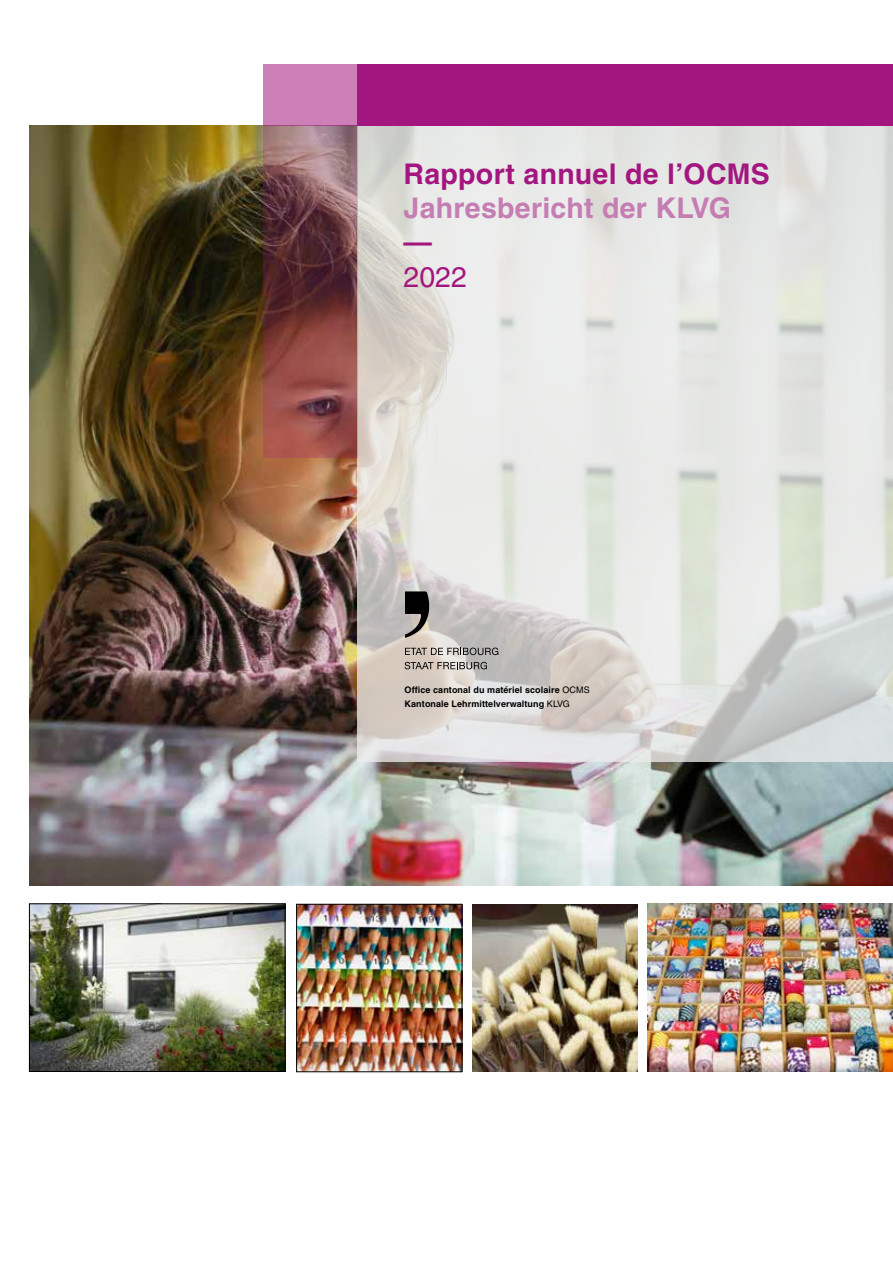
<style>
.page{position:relative;width:893px;height:1263px;background:#fff}
.page>*{position:absolute;margin:0;border:0;box-sizing:border-box;transform-origin:0 0}
.t1{font:700 28.5px "Helvetica LT Pro";letter-spacing:.01em;color:#a4167f}
.t2{font:700 28.5px "Helvetica LT Pro";letter-spacing:.01em;color:#c57db3}
.t3{font:28.5px "Helvetica LT Pro";color:#a4167f}
.t4{font:700 9px/13.5px "Helvetica LT Pro";letter-spacing:.01em;color:#000}
.s1{font-weight:400}
</style>
<div class="page">
<img style="left:30px;top:125px;width:863px;height:760px">
<svg style="left:357px;top:125px;width:536px;height:637px;background:#e0e1de"></svg>
<svg style="left:405px;top:591px;width:26px;height:47px"></svg>
<svg style="left:405px;top:648px;width:93px;height:7px"></svg>
<svg style="left:405px;top:662px;width:82px;height:7px"></svg>
<svg style="left:263px;top:125px;width:94px;height:333px;background:#814b4c"></svg>
<div style="left:263px;top:64px;width:94px;height:61px;background:#cd7fb8"></div>
<div style="left:357px;top:64px;width:536px;height:61px;background:#a4167f"></div>
<img style="left:31px;top:906px;width:252px;height:163px">
<div style="left:29px;top:904px;width:256px;height:167px;border:1px solid #000"></div>
<img style="left:298px;top:906px;width:162px;height:164px">
<div style="left:296px;top:904px;width:166px;height:168px;border:1px solid #000"></div>
<img style="left:472px;top:904px;width:165px;height:167px">
<img style="left:647px;top:904px;width:246px;height:167px">
<h1 class="t1" style="left:404px;top:157px;width:368px">Rapport annuel de l’OCMS</h1>
<h1 class="t2" style="left:404px;top:191px;width:329px">Jahresbericht der KLVG</h1>
<h1 class="t1" style="left:404px;top:225px;width:30px">—</h1>
<h1 class="t3" style="left:404px;top:260px;width:65px">2022</h1>
<p class="t4" style="left:405px;top:683px;width:187px">Office cantonal du matériel scolaire <span class="s1">OCMS<br></span>Kantonale Lehrmittelverwaltung <span class="s1">KLVG</span></p>
</div>
